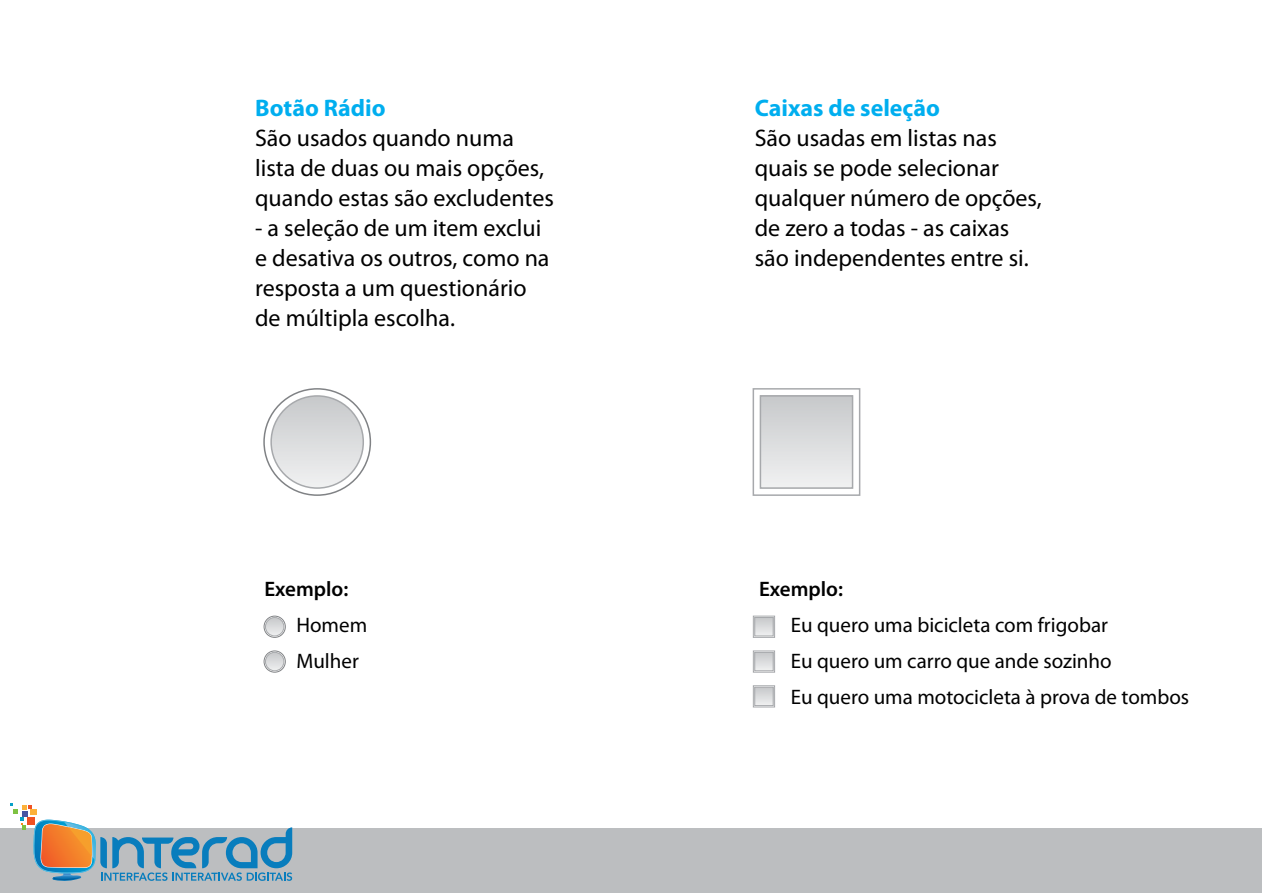
<style>
.page{position:relative;width:1263px;height:893px;background:#fff}
.page>*{position:absolute;margin:0;border:0;box-sizing:border-box;transform-origin:0 0}
.t1{font:24px/30px "Myriad Pro";color:#000}
.t2{font:700 24px "Myriad Pro";color:#00aeef}
.t3{font:21px/35.1px "Myriad Pro";color:#000}
.t4{font:600 21px "Myriad Pro";color:#000}
</style>
<div class="page">
<div style="left:752px;top:388px;width:108px;height:108px;border:2px solid #a7a9ac"></div>
<svg style="left:264px;top:389px;width:106px;height:106px"></svg>
<div style="left:263px;top:388px;width:108px;height:108px;border:2px solid #808285;border-radius:50%"></div>
<div style="left:271px;top:396px;width:92px;height:92px;background:linear-gradient(to bottom,#c6c8ca,#eeefef);border-radius:46px"></div>
<div style="left:270px;top:395px;width:94px;height:94px;border:2px solid #a7a9ac;border-radius:50%"></div>
<svg style="left:264px;top:616px;width:21px;height:21px"></svg>
<div style="left:264px;top:616px;width:22px;height:22px;border:1px solid #808285;border-radius:50%"></div>
<svg style="left:265px;top:617px;width:19px;height:19px"></svg>
<div style="left:265px;top:617px;width:19px;height:19px;border:1px solid #a7a9ac;border-radius:50%"></div>
<svg style="left:264px;top:651px;width:21px;height:21px"></svg>
<div style="left:264px;top:651px;width:22px;height:22px;border:1px solid #808285;border-radius:50%"></div>
<svg style="left:265px;top:652px;width:19px;height:19px"></svg>
<div style="left:265px;top:652px;width:19px;height:19px;border:1px solid #a7a9ac;border-radius:50%"></div>
<div style="left:760px;top:396px;width:92px;height:92px;background:linear-gradient(to bottom,#c7c9cb,#f0f1f1)"></div>
<div style="left:760px;top:395px;width:93px;height:94px;border:2px solid #a7a9ac"></div>
<div style="left:753px;top:616px;width:22px;height:22px;border:1px solid #a7a9ac"></div>
<svg style="left:756px;top:619px;width:15px;height:15px"></svg>
<div style="left:754px;top:617px;width:19px;height:19px;border:1px solid #a7a9ac"></div>
<div style="left:753px;top:650px;width:22px;height:23px;border:1px solid #a7a9ac"></div>
<svg style="left:756px;top:654px;width:15px;height:15px"></svg>
<div style="left:754px;top:652px;width:19px;height:19px;border:1px solid #a7a9ac"></div>
<div style="left:753px;top:685px;width:22px;height:22px;border:1px solid #a7a9ac"></div>
<svg style="left:756px;top:689px;width:15px;height:15px"></svg>
<div style="left:754px;top:687px;width:19px;height:19px;border:1px solid #a7a9ac"></div>
<div style="left:1px;top:828px;width:1261px;height:64px;background:#bcbec0"></div>
<svg style="left:11px;top:804px;width:281px;height:77px"></svg>
<p class="t2" style="left:255px;top:92px;width:132px">Botão Rádio</p>
<p class="t1" style="left:255px;top:122px;width:300px">São usados quando numa lista de duas ou mais opções, quando estas são excludentes</p>
<p class="t1" style="left:255px;top:212px;width:296px">- a seleção de um item exclui e desativa os outros, como na resposta a um questionário de múltipla escolha.</p>
<p class="t2" style="left:755px;top:92px;width:187px">Caixas de seleção</p>
<p class="t1" style="left:755px;top:122px;width:289px">São usadas em listas nas quais se pode selecionar qualquer número de opções, de zero a todas - as caixas são independentes entre si.</p>
<p class="t4" style="left:264px;top:576px;width:85px">Exemplo:</p>
<p class="t4" style="left:759px;top:576px;width:85px">Exemplo:</p>
<p class="t3" style="left:296px;top:607px;width:72px">Homem</p>
<p class="t3" style="left:791px;top:607px;width:318px">Eu quero uma bicicleta com frigobar</p>
<p class="t3" style="left:296px;top:644px;width:64px">Mulher</p>
<p class="t3" style="left:791px;top:644px;width:400px">Eu quero um carro que ande sozinho<br>Eu quero uma motocicleta à prova de tombos</p>
</div>
